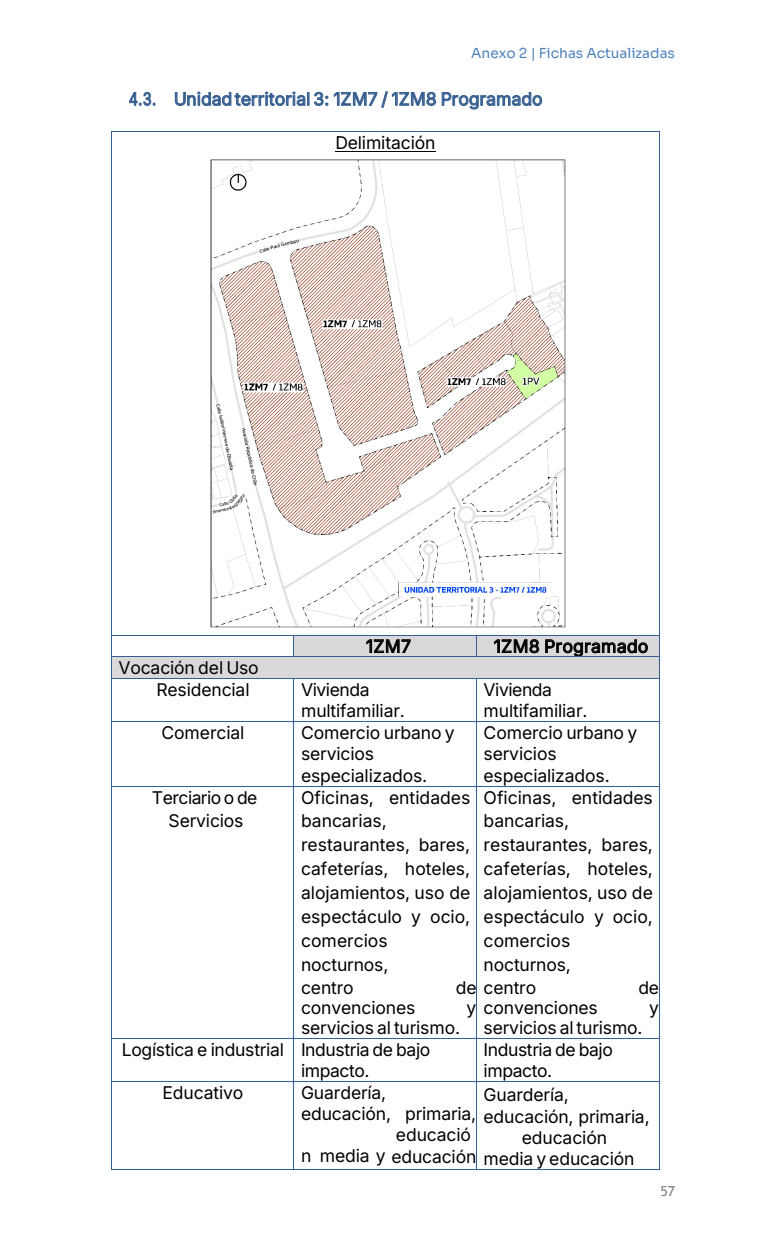
<style>
.page{position:relative;width:765px;height:1260px;background:#fff}
.page>*{position:absolute;margin:0;border:0;box-sizing:border-box;transform-origin:0 0}
.t1{font:17.5px/23.8px "Inter";letter-spacing:-.005em;color:#000}
.t2{font:17.5px "Inter";letter-spacing:.005em;color:#365f91;scale:.8 1}
.t3{font:17.5px/21.1px "Inter";letter-spacing:-.025em;color:#000}
.t4{font:13.75px "Sora";color:#4f81bd}
.t5{font:13.75px "Trebuchet MS";color:#808080}
</style>
<div class="page">
<svg style="left:129px;top:92px;width:26px;height:14px"></svg>
<svg style="left:175px;top:92px;width:153px;height:14px"></svg>
<svg style="left:334px;top:91px;width:102px;height:17px"></svg>
<svg style="left:442px;top:92px;width:100px;height:18px"></svg>
<hr style="left:335px;top:152px;width:100px;height:1px;background:#000">
<hr style="left:112px;top:131px;width:547px;height:1px;background:#365f91">
<hr style="left:111px;top:132px;width:1px;height:503px;background:#365f91">
<hr style="left:659px;top:132px;width:1px;height:503px;background:#365f91">
<div style="left:294px;top:635px;width:182px;height:22px;background:#d9d9d9"></div>
<svg style="left:366px;top:639px;width:45px;height:14px"></svg>
<div style="left:477px;top:635px;width:182px;height:22px;background:#d9d9d9"></div>
<svg style="left:494px;top:639px;width:45px;height:14px"></svg>
<svg style="left:545px;top:639px;width:103px;height:18px"></svg>
<hr style="left:112px;top:635px;width:182px;height:1px;background:#365f91">
<hr style="left:294px;top:635px;width:182px;height:1px;background:#365f91">
<hr style="left:477px;top:635px;width:182px;height:1px;background:#365f91">
<div style="left:112px;top:657px;width:547px;height:22px;background:#d9d9d9"></div>
<hr style="left:112px;top:657px;width:182px;height:1px;background:#365f91">
<hr style="left:294px;top:657px;width:182px;height:1px;background:#365f91">
<svg style="left:476px;top:635px;width:1px;height:22px"></svg>
<hr style="left:477px;top:657px;width:182px;height:1px;background:#365f91">
<svg style="left:111px;top:635px;width:1px;height:44px"></svg>
<hr style="left:112px;top:679px;width:182px;height:1px;background:#365f91">
<hr style="left:294px;top:679px;width:182px;height:1px;background:#365f91">
<hr style="left:477px;top:679px;width:182px;height:1px;background:#365f91">
<svg style="left:659px;top:635px;width:1px;height:44px"></svg>
<hr style="left:111px;top:679px;width:1px;height:43px;background:#365f91">
<hr style="left:294px;top:679px;width:1px;height:43px;background:#365f91">
<hr style="left:476px;top:679px;width:1px;height:43px;background:#365f91">
<hr style="left:659px;top:679px;width:1px;height:43px;background:#365f91">
<hr style="left:112px;top:722px;width:182px;height:1px;background:#365f91">
<hr style="left:294px;top:722px;width:182px;height:1px;background:#365f91">
<hr style="left:477px;top:722px;width:182px;height:1px;background:#365f91">
<hr style="left:111px;top:722px;width:1px;height:64px;background:#365f91">
<hr style="left:294px;top:722px;width:1px;height:64px;background:#365f91">
<hr style="left:476px;top:722px;width:1px;height:64px;background:#365f91">
<hr style="left:659px;top:722px;width:1px;height:64px;background:#365f91">
<hr style="left:112px;top:786px;width:182px;height:1px;background:#365f91">
<hr style="left:294px;top:786px;width:182px;height:1px;background:#365f91">
<hr style="left:477px;top:786px;width:182px;height:1px;background:#365f91">
<hr style="left:111px;top:786px;width:1px;height:252px;background:#365f91">
<hr style="left:294px;top:786px;width:1px;height:252px;background:#365f91">
<hr style="left:476px;top:786px;width:1px;height:252px;background:#365f91">
<hr style="left:659px;top:786px;width:1px;height:252px;background:#365f91">
<hr style="left:112px;top:1038px;width:182px;height:1px;background:#365f91">
<hr style="left:294px;top:1038px;width:182px;height:1px;background:#365f91">
<hr style="left:477px;top:1038px;width:182px;height:1px;background:#365f91">
<hr style="left:111px;top:1039px;width:1px;height:42px;background:#365f91">
<hr style="left:294px;top:1039px;width:1px;height:42px;background:#365f91">
<hr style="left:476px;top:1039px;width:1px;height:42px;background:#365f91">
<hr style="left:659px;top:1039px;width:1px;height:42px;background:#365f91">
<hr style="left:112px;top:1081px;width:182px;height:1px;background:#365f91">
<hr style="left:294px;top:1081px;width:182px;height:1px;background:#365f91">
<hr style="left:477px;top:1081px;width:182px;height:1px;background:#365f91">
<hr style="left:111px;top:1082px;width:1px;height:87px;background:#365f91">
<hr style="left:112px;top:1169px;width:182px;height:1px;background:#365f91">
<hr style="left:294px;top:1082px;width:1px;height:87px;background:#365f91">
<hr style="left:294px;top:1169px;width:182px;height:1px;background:#365f91">
<hr style="left:476px;top:1082px;width:1px;height:87px;background:#365f91">
<hr style="left:477px;top:1169px;width:182px;height:1px;background:#365f91">
<hr style="left:659px;top:1082px;width:1px;height:87px;background:#365f91">
<img style="left:210px;top:159px;width:356px;height:469px">
<p class="t4" style="left:471px;top:42px;width:205px">Anexo 2 | Fichas Actualizadas</p>
<p class="t2" style="left:129px;top:86px;width:519px">4.3. Unidadterritorial 3: 1ZM7 / 1ZM8 Programado</p>
<p class="t1" style="left:335px;top:130px;width:102px">Delimitación</p>
<p class="t1" style="left:156px;top:657px;width:104px;line-height:21.8px;text-indent:-38px">Vocación del Uso<br>Residencial</p>
<p class="t1" style="left:366px;top:634px;width:47px">1ZM7</p>
<p class="t1" style="left:494px;top:634px;width:156px">1ZM8 Programado</p>
<p class="t1" style="left:301px;top:679px;width:105px;line-height:21.1px">Vivienda multifamiliar.</p>
<p class="t1" style="left:484px;top:679px;width:105px;line-height:21.1px">Vivienda multifamiliar.</p>
<p class="t1" style="left:162px;top:720px;width:84px">Comercial</p>
<p class="t1" style="left:301px;top:722px;width:155px;line-height:21.2px">Comercio urbano y servicios especializados.</p>
<p class="t1" style="left:484px;top:722px;width:155px;line-height:21.2px">Comercio urbano y servicios especializados.</p>
<p class="t1" style="left:152px;top:785px;width:107px;text-align:center">Terciario o de<br>Servicios</p>
<p class="t1" style="left:301px;top:785px;width:171px">Oficinas, entidades bancarias, restaurantes, bares, cafeterías, hoteles, alojamientos, uso de espectáculo y ocio, comercios nocturnos,<br>centro</p>
<p class="t1" style="left:484px;top:785px;width:171px">Oficinas, entidades</p>
<p class="t1" style="left:484px;top:809px;width:87px">bancarias,</p>
<p class="t1" style="left:484px;top:832px;width:171px">restaurantes, bares,</p>
<p class="t1" style="left:484px;top:856px;width:171px">cafeterías, hoteles,</p>
<p class="t1" style="left:484px;top:880px;width:171px">alojamientos, uso de</p>
<p class="t1" style="left:484px;top:904px;width:171px">espectáculo y ocio,</p>
<p class="t1" style="left:484px;top:928px;width:88px">comercios</p>
<p class="t1" style="left:484px;top:952px;width:89px">nocturnos,</p>
<p class="t1" style="left:638px;top:975px;width:22px">de</p>
<p class="t1" style="left:649px;top:995px;width:11px">y</p>
<p class="t1" style="left:484px;top:1015px;width:161px">servicios al turismo.</p>
<p class="t1" style="left:456px;top:975px;width:82px">de centro</p>
<p class="t1" style="left:301px;top:995px;width:116px">convenciones</p>
<p class="t1" style="left:467px;top:995px;width:133px">y convenciones</p>
<p class="t1" style="left:301px;top:1015px;width:161px">servicios al turismo.</p>
<p class="t1" style="left:301px;top:1039px;width:131px;line-height:21.1px;text-indent:-179px">Logística e industrial Industria de bajo impacto.</p>
<p class="t3" style="left:484px;top:1039px;width:131px">Industria de bajo impacto.</p>
<p class="t1" style="left:163px;top:1080px;width:82px">Educativo</p>
<p class="t1" style="left:301px;top:1080px;width:87px">Guardería,</p>
<p class="t1" style="left:301px;top:1101px;width:177px">educación, primaria,</p>
<p class="t1" style="left:396px;top:1123px;width:77px">educació</p>
<p class="t1" style="left:301px;top:1144px;width:177px">n media y educación</p>
<p class="t1" style="left:484px;top:1083px;width:87px">Guardería,</p>
<p class="t1" style="left:484px;top:1104px;width:168px">educación, primaria,</p>
<p class="t1" style="left:522px;top:1125px;width:87px">educación</p>
<p class="t1" style="left:484px;top:1146px;width:152px">media y educación</p>
<p class="t5" style="left:661px;top:1182px;width:16px">57</p>
</div>
